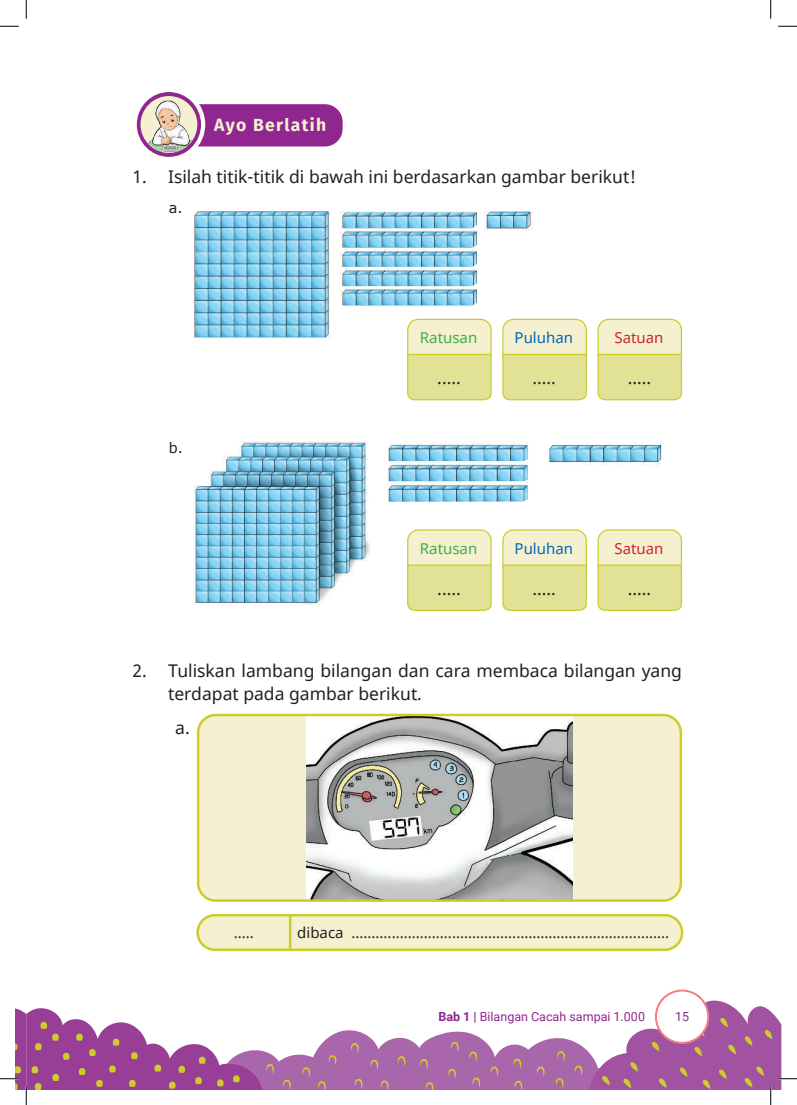
<style>
.page{position:relative;width:797px;height:1105px;background:#fff}
.page>*{position:absolute;margin:0;border:0;box-sizing:border-box;transform-origin:0 0}
.t1{font:17.5px/22.5px "Noto Sans";color:#231f20}
.t2{font:700 17.5px "Fira Sans";letter-spacing:.075em;color:#f4f0d0}
.t3{font:15px "Noto Sans";color:#231f20}
.t4{font:15px "Noto Sans";color:#40ae49}
.t5{font:15px "Noto Sans";color:#0166b3}
.t6{font:15px "Noto Sans";color:#d1232a}
.t7{font:14.38px "Verdana";color:#231f20}
.t8{font:12.5px "Roboto";color:#90268f}
.s1{font-weight:700}
</style>
<div class="page">
<div style="left:157px;top:104px;width:185px;height:42px;background:#90268f;border-radius:18px"></div>
<svg style="left:196px;top:913px;width:488px;height:39px;background:#efecbd"></svg>
<div style="left:133px;top:88px;width:72px;height:73px;background:#fff;border-radius:50%"></div>
<svg style="left:137px;top:92px;width:64px;height:65px"></svg>
<img style="left:142px;top:96px;width:55px;height:57px">
<img style="left:340px;top:211px;width:137px;height:94px">
<img style="left:194px;top:211px;width:136px;height:127px">
<img style="left:483px;top:211px;width:50px;height:20px">
<div style="left:408px;top:319px;width:83px;height:45px;background:#f4f0d0;border-radius:11px"></div>
<div style="left:407px;top:319px;width:84px;height:46px;border:1px solid #cccc2b;border-radius:11px"></div>
<svg style="left:407px;top:353px;width:85px;height:48px;background:#e1e191"></svg>
<div style="left:503px;top:319px;width:83px;height:45px;background:#f4f0d0;border-radius:11px"></div>
<div style="left:502px;top:319px;width:85px;height:46px;border:1px solid #cccc2b;border-radius:11px"></div>
<svg style="left:502px;top:353px;width:85px;height:48px;background:#e1e191"></svg>
<div style="left:598px;top:319px;width:83px;height:45px;background:#f4f0d0;border-radius:11px"></div>
<div style="left:597px;top:319px;width:85px;height:46px;border:1px solid #cccc2b;border-radius:11px"></div>
<svg style="left:597px;top:353px;width:85px;height:48px;background:#e1e191"></svg>
<div style="left:408px;top:530px;width:83px;height:45px;background:#f4f0d0;border-radius:11px"></div>
<div style="left:407px;top:529px;width:84px;height:47px;border:1px solid #cccc2b;border-radius:11px"></div>
<svg style="left:407px;top:564px;width:85px;height:47px;background:#e0e08f"></svg>
<div style="left:503px;top:530px;width:83px;height:45px;background:#f4f0d0;border-radius:11px"></div>
<div style="left:502px;top:529px;width:85px;height:47px;border:1px solid #cccc2b;border-radius:11px"></div>
<svg style="left:502px;top:564px;width:85px;height:47px;background:#e0e08f"></svg>
<div style="left:598px;top:530px;width:83px;height:45px;background:#f4f0d0;border-radius:11px"></div>
<div style="left:597px;top:529px;width:85px;height:47px;border:1px solid #cccc2b;border-radius:11px"></div>
<svg style="left:597px;top:564px;width:85px;height:47px;background:#e0e08f"></svg>
<img style="left:549px;top:441px;width:113px;height:24px">
<img style="left:194px;top:441px;width:176px;height:164px">
<img style="left:388px;top:441px;width:140px;height:61px">
<div style="left:198px;top:715px;width:483px;height:186px;background:#f4f0d0;border-radius:18px"></div>
<img style="left:306px;top:717px;width:266px;height:182px">
<div style="left:197px;top:714px;width:485px;height:188px;border:2px solid #cccc2b;border-radius:18px"></div>
<svg style="left:0;top:25px;width:19px;height:2px"></svg>
<svg style="left:778px;top:25px;width:19px;height:2px"></svg>
<svg style="left:25px;top:0;width:2px;height:19px"></svg>
<svg style="left:770px;top:0;width:1px;height:19px"></svg>
<svg style="left:0;top:989px;width:797px;height:116px"></svg>
<p class="t2" style="left:214px;top:110px;width:114px">Ayo Berlatih</p>
<p class="t1" style="left:133px;top:166px;width:505px">1. Isilah titik-titik di bawah ini berdasarkan gambar berikut!</p>
<p class="t7" style="left:169px;top:198px;width:15px">a.</p>
<p class="t7" style="left:169px;top:438px;width:16px">b.</p>
<p class="t4" style="left:420px;top:327px;width:59px">Ratusan</p>
<p class="t1" style="left:437px;top:367px;width:25px">.....</p>
<p class="t5" style="left:514px;top:327px;width:60px">Puluhan</p>
<p class="t1" style="left:532px;top:367px;width:25px">.....</p>
<p class="t6" style="left:614px;top:327px;width:51px">Satuan</p>
<p class="t1" style="left:627px;top:367px;width:25px">.....</p>
<p class="t4" style="left:420px;top:538px;width:59px">Ratusan</p>
<p class="t1" style="left:437px;top:578px;width:25px">.....</p>
<p class="t5" style="left:514px;top:538px;width:60px">Puluhan</p>
<p class="t1" style="left:532px;top:578px;width:25px">.....</p>
<p class="t6" style="left:614px;top:538px;width:51px">Satuan</p>
<p class="t1" style="left:627px;top:578px;width:25px">.....</p>
<p class="t1" style="left:168px;top:660px;width:515px;text-indent:-35px">2. Tuliskan lambang bilangan dan cara membaca bilangan yang terdapat pada gambar berikut.</p>
<p class="t1" style="left:175px;top:717px;width:16px">a.</p>
<p class="t3" style="left:234px;top:922px;width:22px">.....</p>
<p class="t3" style="left:297px;top:922px;width:373px">dibaca ...............................................................................</p>
<p class="t8" style="left:438px;top:1008px;width:208px"><span class="s1">Bab 1 |</span> Bilangan Cacah sampai 1.000</p>
<p class="t8" style="left:675px;top:1008px;width:16px">15</p>
</div>
